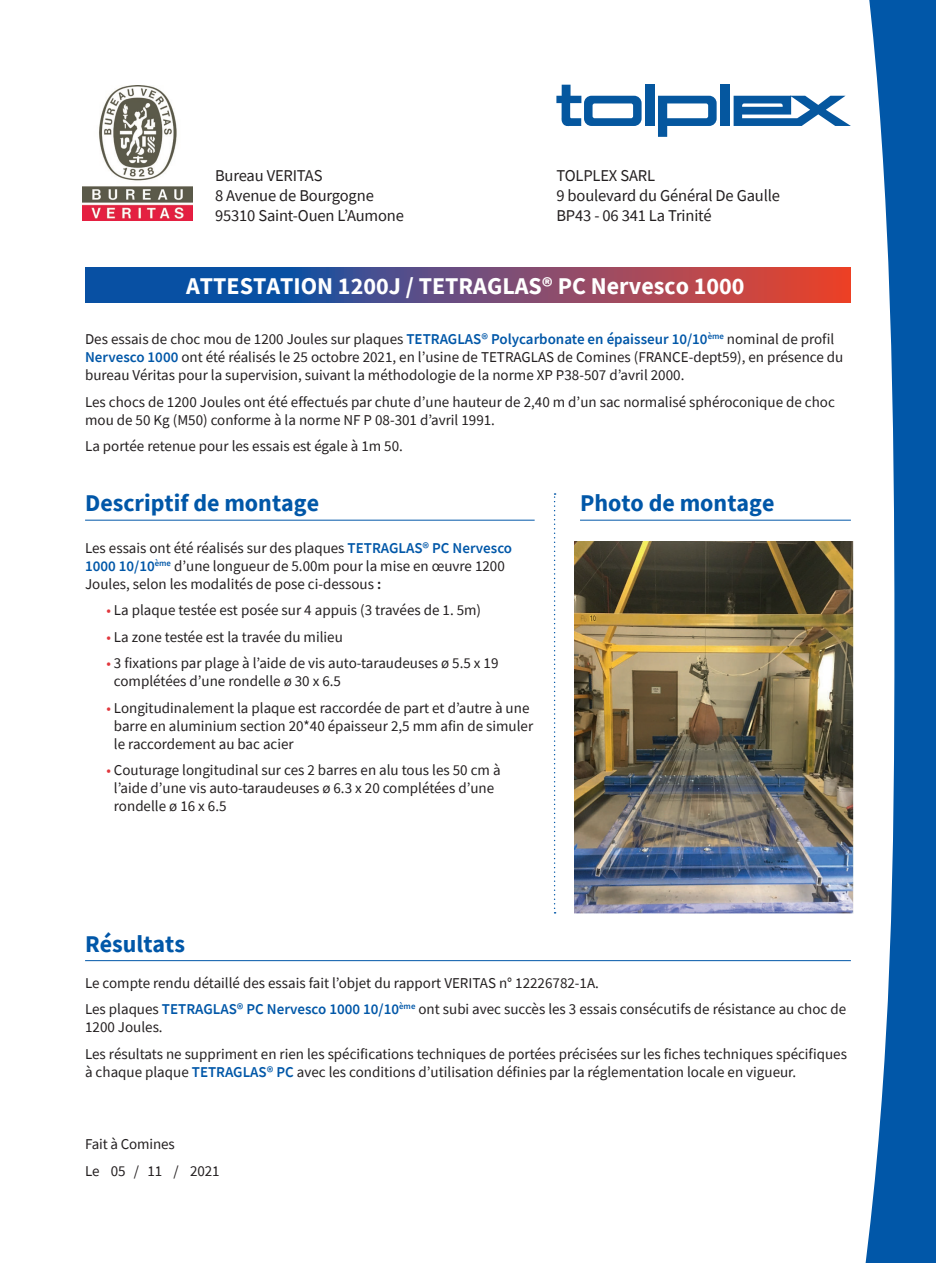
<style>
.page{position:relative;width:936px;height:1263px;background:#fff}
.page>*{position:absolute;margin:0;border:0;box-sizing:border-box;transform-origin:0 0}
.t1{font:700 24px "Source Sans Pro";color:#0157a8}
.t2{font:700 24px "Source Sans Pro";color:#fff}
.t3{font:16.5px/19.8px "Source Sans Pro";letter-spacing:-.01em;color:#231f20}
.t4{font:15px/18px "Source Sans Pro";color:#231f20}
.s1{font-weight:600;color:#0157a8}
.s2{font-weight:600}
.s3{color:#e1373d}
</style>
<div class="page">
<img style="left:574px;top:542px;width:279px;height:371px">
<svg style="left:556px;top:85px;width:85px;height:42px"></svg>
<div style="left:645px;top:85px;width:9px;height:41px;background:#05579f"></div>
<svg style="left:658px;top:96px;width:58px;height:41px"></svg>
<div style="left:720px;top:85px;width:9px;height:41px;background:#05579f"></div>
<svg style="left:733px;top:96px;width:117px;height:30px"></svg>
<svg style="left:865px;top:0;width:70px;height:1263px;fill:#0157a8"></svg>
<svg style="left:85px;top:268px;width:765px;height:34px;background:#684c77"></svg>
<svg style="left:554px;top:493px;width:1px;height:420px"></svg>
<img style="left:83px;top:85px;width:109px;height:136px">
<hr style="left:85px;top:520px;width:449px;height:1px;background:#0157a8">
<hr style="left:85px;top:960px;width:765px;height:1px;background:#0157a8">
<hr style="left:580px;top:520px;width:270px;height:1px;background:#0157a8">
<p class="t3" style="left:215px;top:167px;width:190px">Bureau VERITAS<br>8 Avenue de Bourgogne<br>95310 Saint-Ouen L’Aumone</p>
<p class="t3" style="left:556px;top:167px;width:225px">TOLPLEX SARL<br>9 boulevard du Général De Gaulle<br>BP43 - 06 341 La Trinité</p>
<h1 class="t2" style="left:186px;top:274px;width:560px">ATTESTATION 1200J / TETRAGLAS® PC Nervesco 1000</h1>
<p class="t4" style="left:85px;top:331px;width:759px">Des essais de choc mou de 1200 Joules sur plaques <span class="s1">TETRAGLAS® Polycarbonate en épaisseur 10/10</span><sup>ème</sup> nominal de profil<br><span class="s1">Nervesco 1000</span> ont été réalisés le 25 octobre 2021, en l’usine de TETRAGLAS de Comines (FRANCE-dept59), en présence du bureau Véritas pour la supervision, suivant la méthodologie de la norme XP P38-507 d’avril 2000.</p>
<p class="t4" style="left:85px;top:394px;width:751px">Les chocs de 1200 Joules ont été effectués par chute d’une hauteur de 2,40 m d’un sac normalisé sphéroconique de choc mou de 50 Kg (M50) conforme à la norme NF P 08-301 d’avril 1991.</p>
<p class="t4" style="left:85px;top:438px;width:319px">La portée retenue pour les essais est égale à 1m 50.</p>
<h1 class="t1" style="left:85px;top:491px;width:235px">Descriptif de montage</h1>
<p class="t4" style="left:85px;top:540px;width:428px">Les essais ont été réalisés sur des plaques <span class="s1">TETRAGLAS® PC Nervesco<br>1000 10/10</span><sup>ème</sup> d’une longueur de 5.00m pour la mise en œuvre 1200<br>Joules, selon les modalités de pose ci-dessous <span class="s2">:</span></p>
<p class="t4" style="left:106px;top:602px;width:376px"><span class="s3">•</span> La plaque testée est posée sur 4 appuis (3 travées de 1. 5m)</p>
<p class="t4" style="left:106px;top:629px;width:238px"><span class="s3">•</span> La zone testée est la travée du milieu</p>
<p class="t4" style="left:114px;top:655px;width:386px;text-indent:-8px"><span class="s3">•</span> 3 fixations par plage à l’aide de vis auto-taraudeuses ø 5.5 x 19 complétées d’une rondelle ø 30 x 6.5</p>
<p class="t4" style="left:114px;top:700px;width:421px;text-indent:-8px"><span class="s3">•</span> Longitudinalement la plaque est raccordée de part et d’autre à une barre en aluminium section 20*40 épaisseur 2,5 mm afin de simuler le raccordement au bac acier</p>
<p class="t4" style="left:114px;top:762px;width:388px;text-indent:-8px"><span class="s3">•</span> Couturage longitudinal sur ces 2 barres en alu tous les 50 cm à l’aide d’une vis auto-taraudeuses ø 6.3 x 20 complétées d’une rondelle ø 16 x 6.5</p>
<h1 class="t1" style="left:85px;top:932px;width:101px">Résultats</h1>
<h1 class="t1" style="left:580px;top:491px;width:196px">Photo de montage</h1>
<p class="t4" style="left:85px;top:970px;width:762px;line-height:26.5px">Le compte rendu détaillé des essais fait l’objet du rapport VERITAS n° 12226782-1A.<br>Les plaques <span class="s1">TETRAGLAS® PC Nervesco 1000 10/10</span><sup>ème</sup> ont subi avec succès les 3 essais consécutifs de résistance au choc de</p>
<p class="t4" style="left:85px;top:1014px;width:763px;line-height:26.5px">1200 Joules.<br>Les résultats ne suppriment en rien les spécifications techniques de portées précisées sur les fiches techniques spécifiques</p>
<p class="t4" style="left:85px;top:1063px;width:712px">à chaque plaque <span class="s1">TETRAGLAS® PC</span> avec les conditions d’utilisation définies par la réglementation locale en vigueur.</p>
<p class="t4" style="left:85px;top:1132px;width:136px;line-height:26.5px">Fait à Comines<br>Le 05 / 11 / 2021</p>
</div>
